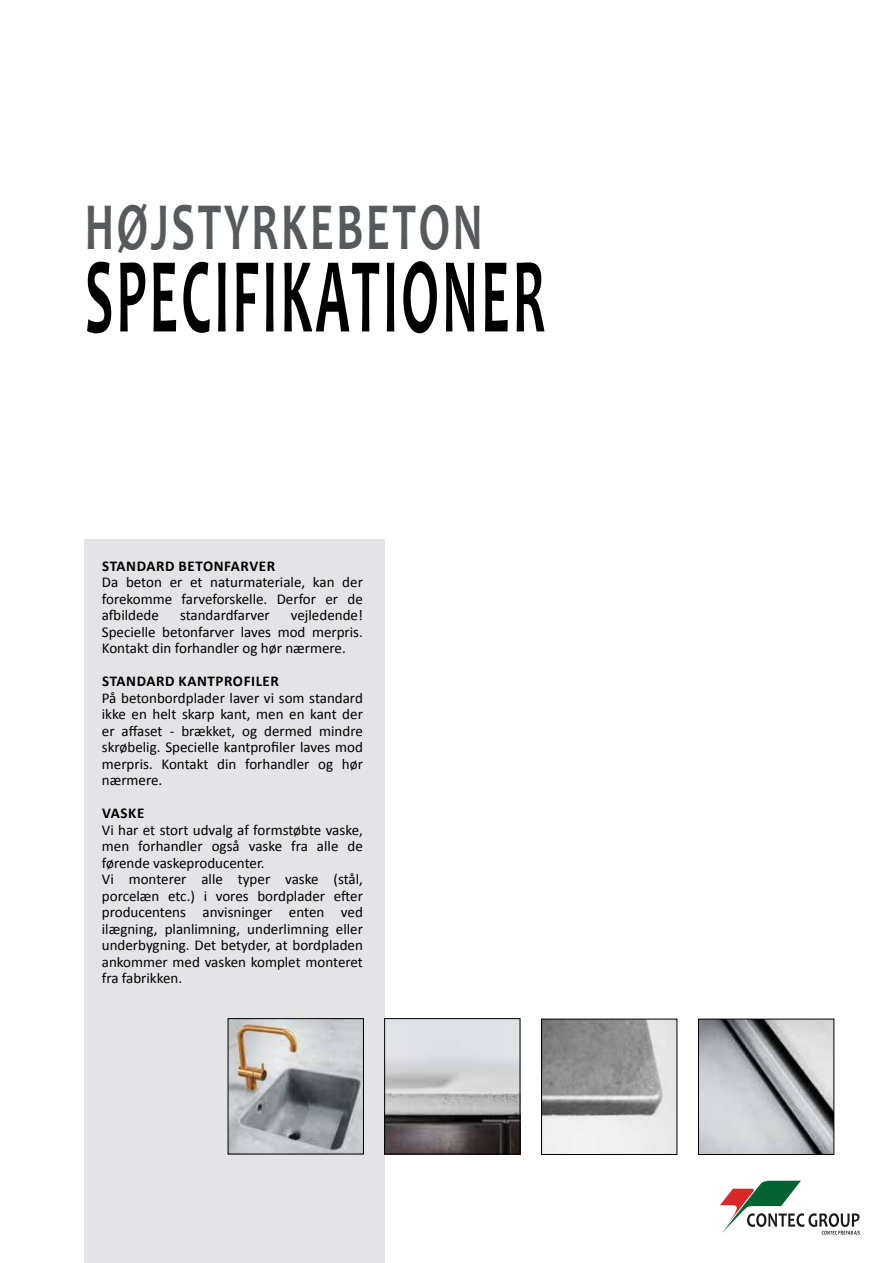
<style>
.page{position:relative;width:893px;height:1263px;background:#fff}
.page>*{position:absolute;margin:0;border:0;box-sizing:border-box;transform-origin:0 0}
.t1{font:700 108px "Candara";letter-spacing:.06em;color:#000;scale:.5 1}
.t2{font:700 67.5px "Candara";letter-spacing:.06em;color:#565a5c;scale:.67 1}
.t3{font:15px/16.5px "Calibri";color:#000;text-align:justify}
.t4{font:700 15px "Calibri";letter-spacing:.04em;color:#000}
</style>
<div class="page">
<div style="left:84px;top:540px;width:300px;height:723px;background:#e4e4e7"></div>
<img style="left:386px;top:1020px;width:132px;height:132px">
<div style="left:384px;top:1018px;width:136px;height:136px;border:1px solid #000"></div>
<img style="left:230px;top:1020px;width:132px;height:132px">
<div style="left:228px;top:1018px;width:136px;height:136px;border:1px solid #000"></div>
<img style="left:700px;top:1021px;width:132px;height:132px">
<div style="left:698px;top:1019px;width:136px;height:136px;border:1px solid #000"></div>
<img style="left:543px;top:1021px;width:132px;height:132px">
<div style="left:541px;top:1019px;width:136px;height:136px;border:1px solid #000"></div>
<svg style="left:720px;top:1181px;width:140px;height:54px"></svg>
<h2 class="t2" style="left:85px;top:185px;width:595px">HØJSTYRKEBETON</h2>
<h1 class="t1" style="left:85px;top:229px;width:921px">SPECIFIKATIONER</h1>
<p class="t4" style="left:102px;top:556px;width:174px">STANDARD BETONFARVER</p>
<p class="t3" style="left:102px;top:574px;width:263px">Da beton er et naturmateriale, kan der forekomme farveforskelle. Derfor er de afbildede</p>
<p class="t3" style="left:180px;top:607px;width:91px">standardfarver</p>
<p class="t3" style="left:102px;top:607px;width:263px;text-indent:189px">vejledende!<br>Specielle betonfarver laves mod merpris.<br>Kontakt din forhandler og hør nærmere.</p>
<p class="t4" style="left:102px;top:671px;width:178px">STANDARD KANTPROFILER</p>
<p class="t3" style="left:102px;top:689px;width:263px">På betonbordplader laver vi som standard ikke en helt skarp kant, men en kant der er affaset - brækket, og dermed mindre skrøbelig. Specielle kantprofiler laves mod merpris. Kontakt din forhandler og hør nærmere.</p>
<p class="t4" style="left:102px;top:803px;width:44px">VASKE</p>
<p class="t3" style="left:102px;top:821px;width:263px;text-align:left">Vi har et stort udvalg af formstøbte vaske, men forhandler også vaske fra alle de førende vaskeproducenter.<br>Vi monterer alle typer vaske (stål, porcelæn etc.) i vores bordplader efter producentens anvisninger enten ved ilægning, planlimning, underlimning eller underbygning. Det betyder, at bordpladen ankommer med vasken komplet monteret fra fabrikken.</p>
</div>
